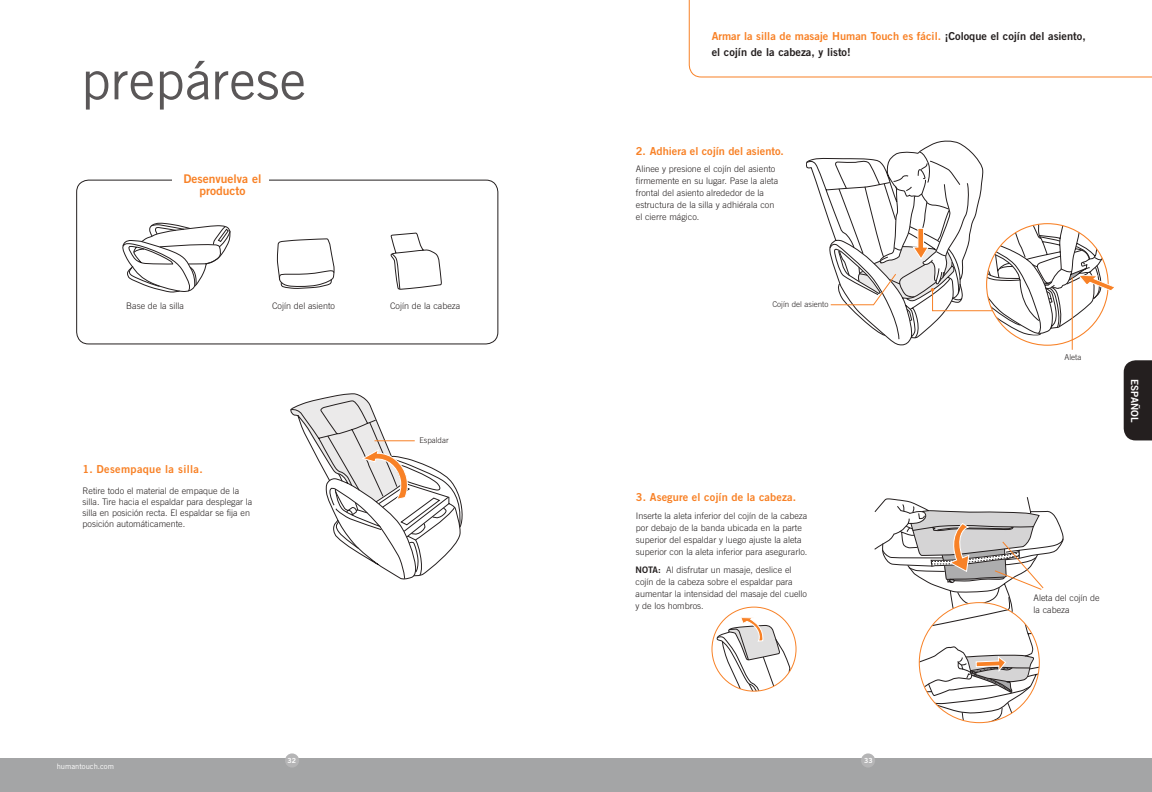
<style>
.page{position:relative;width:1152px;height:792px;background:#fff}
.page>*{position:absolute;margin:0;border:0;box-sizing:border-box;transform-origin:0 0}
.t1{font:53.3px "Trade Gothic LT";color:#5a5758}
.t2{font:12px/12px "Trade Gothic LT Bold Two";color:#f88126;text-align:center}
.t3{font:11px/16px "Trade Gothic LT Bold Two";color:#241f1f}
.t4{font:11px "Trade Gothic LT Bold Two";letter-spacing:.01em;color:#f88126}
.t5{font:11px "Trade Gothic LT Bold Two";letter-spacing:.03em;color:#f88126}
.t6{font:10px "Trade Gothic LT Bold Two";color:#fff}
.t7{font:300 9px/12px "Trade Gothic LT";color:#241f1f}
.t8{font:300 8px "Trade Gothic LT";color:#241f1f}
.t9{font:7.6px "Trade Gothic LT";color:#fff}
.t10{font:7px "Trade Gothic LT Bold Two";color:#fff}
.s1{color:#f88126}
.s2{font-family:"Trade Gothic LT Bold Two";font-weight:400}
</style>
<div class="page">
<div style="left:576px;top:758px;width:576px;height:34px;background:#a4a5a6"></div>
<div style="left:861px;top:753px;width:14px;height:15px;background:#b5b5b6;border-radius:50%"></div>
<div style="left:1124px;top:360px;width:28px;height:80px;background:#241f1f"></div>
<div style="left:0;top:758px;width:576px;height:34px;background:#a4a5a6"></div>
<div style="left:285px;top:753px;width:14px;height:15px;background:#b5b5b6;border-radius:50%"></div>
<svg style="left:291px;top:393px;width:172px;height:186px"></svg>
<svg style="left:689px;top:0;width:463px;height:77px"></svg>
<div style="left:76px;top:180px;width:422px;height:164px;border:1px solid #241f1f;border-radius:12px"></div>
<div style="left:172px;top:172px;width:97px;height:21px;background:#fff"></div>
<hr style="left:375px;top:441px;width:40px;height:1px;background:#f88126">
<svg style="left:123px;top:222px;width:108px;height:70px"></svg>
<svg style="left:277px;top:238px;width:58px;height:51px"></svg>
<svg style="left:390px;top:233px;width:52px;height:57px"></svg>
<hr style="left:1072px;top:278px;width:1px;height:72px;background:#f88126">
<svg style="left:806px;top:141px;width:308px;height:204px"></svg>
<svg style="left:717px;top:617px;width:78px;height:74px"></svg>
<svg style="left:874px;top:497px;width:190px;height:226px"></svg>
<h1 class="t1" style="left:81px;top:48px;width:227px">prepárese</h1>
<h2 class="t2" style="left:184px;top:173px;width:80px">Desenvuelva el producto</h2>
<p class="t7" style="left:126px;top:300px;width:59px">Base de la silla</p>
<p class="t7" style="left:272px;top:300px;width:65px">Cojín del asiento</p>
<p class="t7" style="left:390px;top:300px;width:72px">Cojín de la cabeza</p>
<p class="t5" style="left:83px;top:463px;width:122px">1. Desempaque la silla.</p>
<p class="t7" style="left:83px;top:485px;width:171px;line-height:11px">Retire todo el material de empaque de la silla. Tire hacia el espaldar para desplegar la silla en posición recta. El espaldar se fija en posición automáticamente.</p>
<p class="t9" style="left:57px;top:762px;width:59px">humantouch.com</p>
<p class="t10" style="left:288px;top:756px;width:10px">32</p>
<p class="t8" style="left:419px;top:436px;width:31px">Espaldar</p>
<p class="t3" style="left:712px;top:28px;width:376px"><span class="s1">Armar la silla de masaje Human Touch es fácil.</span> ¡Coloque el cojín del asiento, el cojín de la cabeza, y listo!</p>
<p class="t4" style="left:636px;top:144px;width:150px">2. Adhiera el cojín del asiento.</p>
<p class="t7" style="left:636px;top:163px;width:144px">Alinee y presione el cojín del asiento firmemente en su lugar. Pase la aleta frontal del asiento alrededor de la estructura de la silla y adhiérala con el cierre mágico.</p>
<p class="t8" style="left:772px;top:299px;width:58px">Cojín del asiento</p>
<p class="t4" style="left:636px;top:490px;width:162px">3. Asegure el cojín de la cabeza.</p>
<p class="t7" style="left:636px;top:509px;width:173px">Inserte la aleta inferior del cojín de la cabeza por debajo de la banda ubicada en la parte superior del espaldar y luego ajuste la aleta superior con la aleta inferior para asegurarlo.</p>
<p class="t7" style="left:636px;top:564px;width:173px"><span class="s2">NOTA:</span> Al disfrutar un masaje, deslice el cojín de la cabeza sobre el espaldar para aumentar la intensidad del masaje del cuello y de los hombros.</p>
<p class="t8" style="left:1065px;top:352px;width:18px">Aleta</p>
<p class="t6" style="left:1141px;top:379px;width:45px;rotate:90deg">ESPAÑOL</p>
<p class="t7" style="left:1034px;top:591px;width:68px">Aleta del cojín de la cabeza</p>
<p class="t10" style="left:864px;top:756px;width:10px">33</p>
</div>
